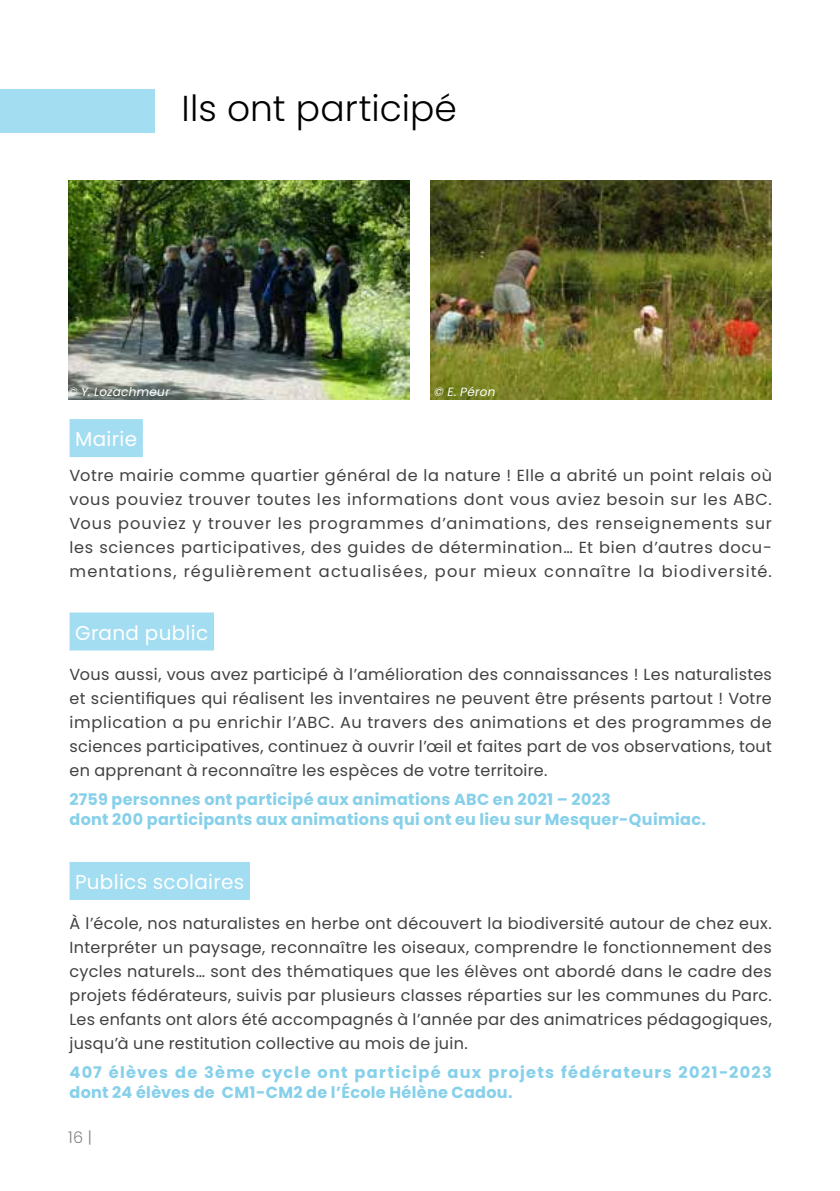
<style>
.page{position:relative;width:840px;height:1191px;background:#fff}
.page>*{position:absolute;margin:0;border:0;box-sizing:border-box;transform-origin:0 0}
.t1{font:300 36px "Poppins";color:#000}
.t2{font:20px "Poppins";letter-spacing:.015em;color:#fff}
.t3{font:16px/24px "Poppins";letter-spacing:.02em;color:#414042;text-align:justify}
.t4{font:700 16px/20px "Poppins";letter-spacing:.02em;color:#86d0ea}
.t5{font:700 16px/20px "Poppins";letter-spacing:.075em;color:#86d0ea}
.t6{font:300 16px "Poppins";color:#808285}
.t7{font:italic 12px "Poppins";letter-spacing:.025em;color:#fff}
</style>
<div class="page">
<div style="left:0;top:89px;width:154px;height:44px;background:#a2ddf1"></div>
<div style="left:69px;top:419px;width:74px;height:38px;background:#a2ddf1"></div>
<div style="left:69px;top:612px;width:145px;height:38px;background:#a2ddf1"></div>
<div style="left:69px;top:862px;width:181px;height:38px;background:#a2ddf1"></div>
<img style="left:69px;top:180px;width:340px;height:219px">
<img style="left:430px;top:180px;width:340px;height:219px">
<h1 class="t1" style="left:181px;top:87px;width:277px">Ils ont participé</h1>
<p class="t7" style="left:68px;top:385px;width:103px">© Y. Lozachmeur</p>
<p class="t7" style="left:434px;top:385px;width:63px">© E. Péron</p>
<p class="t2" style="left:75px;top:427px;width:63px">Mairie</p>
<p class="t3" style="left:69px;top:464px;width:703px">Votre mairie comme quartier général de la nature ! Elle a abrité un point relais où vous pouviez trouver toutes les informations dont vous aviez besoin sur les ABC.<br>Vous pouviez y trouver les programmes d’animations, des renseignements sur les sciences participatives, des guides de détermination… Et bien d’autres docu&shy;mentations, régulièrement actualisées, pour mieux connaître la biodiversité.</p>
<p class="t2" style="left:75px;top:621px;width:134px">Grand public</p>
<p class="t3" style="left:69px;top:662px;width:703px">Vous aussi, vous avez participé à l’amélioration des connaissances ! Les naturalistes et scientifiques qui réalisent les inventaires ne peuvent être présents partout ! Votre implication a pu enrichir l’ABC. Au travers des animations et des programmes de sciences participatives, continuez à ouvrir l’œil et faites part de vos observations, tout en apprenant à reconnaître les espèces de votre territoire.</p>
<p class="t4" style="left:69px;top:789px;width:637px">2759 personnes ont participé aux animations ABC en 2021 – 2023<br>dont 200 participants aux animations qui ont eu lieu sur Mesquer-Quimiac.</p>
<p class="t2" style="left:75px;top:870px;width:170px">Publics scolaires</p>
<p class="t3" style="left:69px;top:911px;width:703px">À l’école, nos naturalistes en herbe ont découvert la biodiversité autour de chez eux.<br>Interpréter un paysage, reconnaître les oiseaux, comprendre le fonctionnement des cycles naturels… sont des thématiques que les élèves ont abordé dans le cadre des projets fédérateurs, suivis par plusieurs classes réparties sur les communes du Parc.<br>Les enfants ont alors été accompagnés à l’année par des animatrices pédagogiques, jusqu’à une restitution collective au mois de juin.</p>
<p class="t5" style="left:69px;top:1062px;width:703px">407 élèves de 3ème cycle ont participé aux projets fédérateurs 2021-2023 dont 24 élèves de CM1-CM2 de l’École Hélène Cadou.</p>
<p class="t6" style="left:68px;top:1127px;width:26px">16 |</p>
</div>
